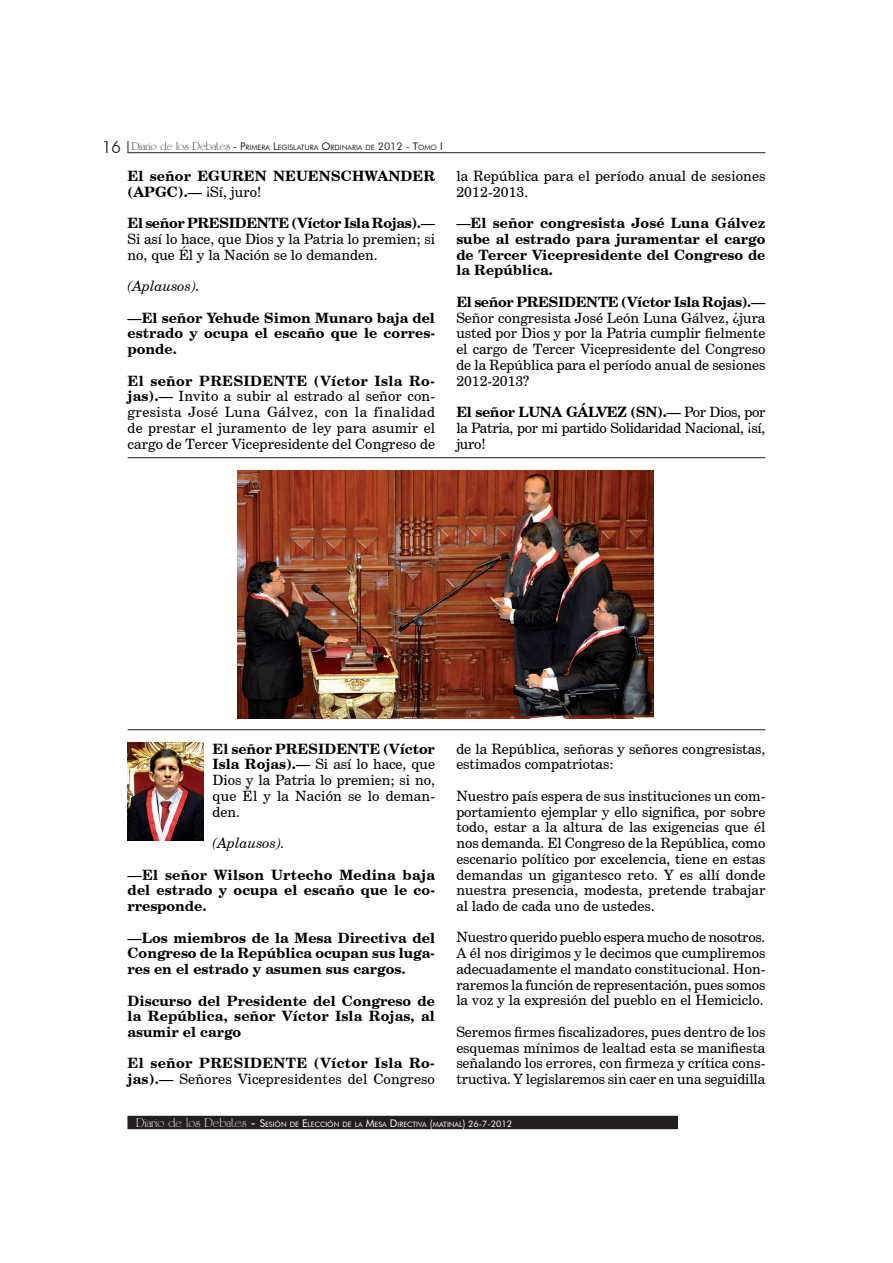
<style>
.page{position:relative;width:893px;height:1263px;background:#fff}
.page>*{position:absolute;margin:0;border:0;box-sizing:border-box;transform-origin:0 0}
.t1{font:16.5px "Avant Garde IT Cby BT";color:#231f20}
.t2{font:14.25px/15.8px "Century Schoolbook BT";color:#000;text-align:justify}
.t3{font:700 14.25px/15.8px "Century Schoolbook BT";color:#000;text-align:justify}
.t4{font:700 14.25px/15.8px "Century Schoolbook BT";letter-spacing:.02em;color:#000}
.t5{font:700 14.25px "Century Schoolbook BT";letter-spacing:-.025em;color:#000}
.t6{font:700 14.25px "Century Schoolbook BT";letter-spacing:-.02em;color:#000}
.t7{font:italic 14.25px "Century Schoolbook BT";color:#000}
.t8{font:7.35px "Futura BT";color:#fff}
.t9{font:7.35px "Futura BT";color:#231f20}
.s1{font-family:"University Roman BT";font-size:12px}
.s2{font-size:10.5px}
.s3{font-weight:400}
.s4{font-weight:700}
.s5{font-family:"University Roman BT";font-size:13.5px}
.s6{font-size:13.5px}
.s7{font-size:9px}
</style>
<div class="page">
<hr style="left:128px;top:152px;width:637px;height:1px;background:#231f20">
<svg style="left:128px;top:141px;width:1px;height:12px"></svg>
<div style="left:128px;top:1116px;width:549px;height:13px;background:#231f20"></div>
<hr style="left:128px;top:457px;width:637px;height:1px;background:#231f20">
<hr style="left:128px;top:729px;width:637px;height:1px;background:#231f20">
<img style="left:128px;top:743px;width:76px;height:97px">
<img style="left:237px;top:470px;width:417px;height:249px">
<p class="t1" style="left:102px;top:137px;width:20px">16</p>
<p class="t9" style="left:132px;top:143px;width:311px"><span class="s1">Diario de los Debates</span> <span class="s2">-</span> <span class="s2">P</span>RIMERA <span class="s2">L</span>EGISLATURA <span class="s2">O</span>RDINARIA DE <span class="s2">2012 - T</span>OMO <span class="s2">I</span></p>
<p class="t3" style="left:128px;top:168px;width:309px">El señor EGUREN NEUENSCHWANDER (APGC).— <span class="s3">¡Sí, juro!</span></p>
<p class="t5" style="left:128px;top:213px;width:309px">El señor PRESIDENTE (Víctor Isla Rojas).—</p>
<p class="t2" style="left:128px;top:231px;width:309px">Si así lo hace, que Dios y la Patria lo premien; si no, que Él y la Nación se lo demanden.</p>
<p class="t7" style="left:128px;top:276px;width:74px">(Aplausos).</p>
<p class="t3" style="left:128px;top:309px;width:309px">—El señor Yehude Simon Munaro baja del estrado y ocupa el escaño que le corres&shy;ponde.</p>
<p class="t2" style="left:128px;top:372px;width:309px"><span class="s4">El señor PRESIDENTE (Víctor Isla Ro&shy;jas).—</span> Invito a subir al estrado al señor con&shy;gresista José Luna Gálvez, con la finalidad de prestar el juramento de ley para asumir el cargo de Tercer Vicepresidente del Congreso de</p>
<p class="t2" style="left:456px;top:168px;width:311px">la República para el período anual de sesiones<br>2012-2013.</p>
<p class="t3" style="left:456px;top:215px;width:311px">—El señor congresista José Luna Gálvez sube al estrado para juramentar el cargo de Tercer Vicepresidente del Congreso de la República.</p>
<p class="t6" style="left:456px;top:292px;width:311px">El señor PRESIDENTE (Víctor Isla Rojas).—</p>
<p class="t2" style="left:456px;top:309px;width:311px">Señor congresista José León Luna Gálvez, ¿jura usted por Dios y por la Patria cumplir fielmente el cargo de Tercer Vicepresidente del Congreso de la República para el período anual de sesiones 2012-2013?</p>
<p class="t2" style="left:456px;top:404px;width:311px"><span class="s4">El señor LUNA GÁLVEZ (SN).—</span> Por Dios, por la Patria, por mi partido Solidaridad Nacional, ¡sí, juro!</p>
<p class="t2" style="left:213px;top:740px;width:224px"><span class="s4">El señor PRESIDENTE (Víctor Isla Rojas).—</span> Si así lo hace, que Dios y la Patria lo premien; si no, que Él y la Nación se lo deman&shy;den.</p>
<p class="t7" style="left:213px;top:833px;width:74px">(Aplausos).</p>
<p class="t3" style="left:128px;top:866px;width:309px">—El señor Wilson Urtecho Medina baja del estrado y ocupa el escaño que le co&shy;rresponde.</p>
<p class="t3" style="left:128px;top:929px;width:309px">—Los miembros de la Mesa Directiva del Congreso de la República ocupan sus luga&shy;res en el estrado y asumen sus cargos.</p>
<p class="t3" style="left:128px;top:992px;width:309px">Discurso del Presidente del Congreso de la República, señor Víctor Isla Rojas, al asumir el cargo</p>
<p class="t4" style="left:128px;top:1055px;width:309px">El señor PRESIDENTE (Víctor Isla Ro&shy;jas).— <span class="s3">Señores Vicepresidentes del Congreso</span></p>
<p class="t2" style="left:456px;top:740px;width:311px">de la República, señoras y señores congresistas, estimados compatriotas:</p>
<p class="t2" style="left:456px;top:787px;width:311px">Nuestro país espera de sus instituciones un com&shy;portamiento ejemplar y ello significa, por sobre todo, estar a la altura de las exigencias que él nos demanda. El Congreso de la República, como escenario político por excelencia, tiene en estas demandas un gigantesco reto. Y es allí donde nuestra presencia, modesta, pretende trabajar al lado de cada uno de ustedes.</p>
<p class="t2" style="left:456px;top:929px;width:311px">Nuestro querido pueblo espera mucho de nosotros.<br>A él nos dirigimos y le decimos que cumpliremos adecuadamente el mandato constitucional. Hon&shy;raremos la función de representación, pues somos la voz y la expresión del pueblo en el Hemiciclo.</p>
<p class="t2" style="left:456px;top:1023px;width:311px">Seremos firmes fiscalizadores, pues dentro de los esquemas mínimos de lealtad esta se manifiesta señalando los errores, con firmeza y crítica cons&shy;tructiva. Y legislaremos sin caer en una seguidilla</p>
<p class="t8" style="left:136px;top:1119px;width:377px"><span class="s5">Diario de los Debates</span> <span class="s6">-</span> <span class="s2">S</span>ESIÓN DE <span class="s2">E</span> LECCIÓN DE LA <span class="s2">M</span>ESA <span class="s2">D</span> IRECTIVA <span class="s2">(</span>MATINAL<span class="s2">)</span> <span class="s7">26-7-2012</span></p>
</div>
